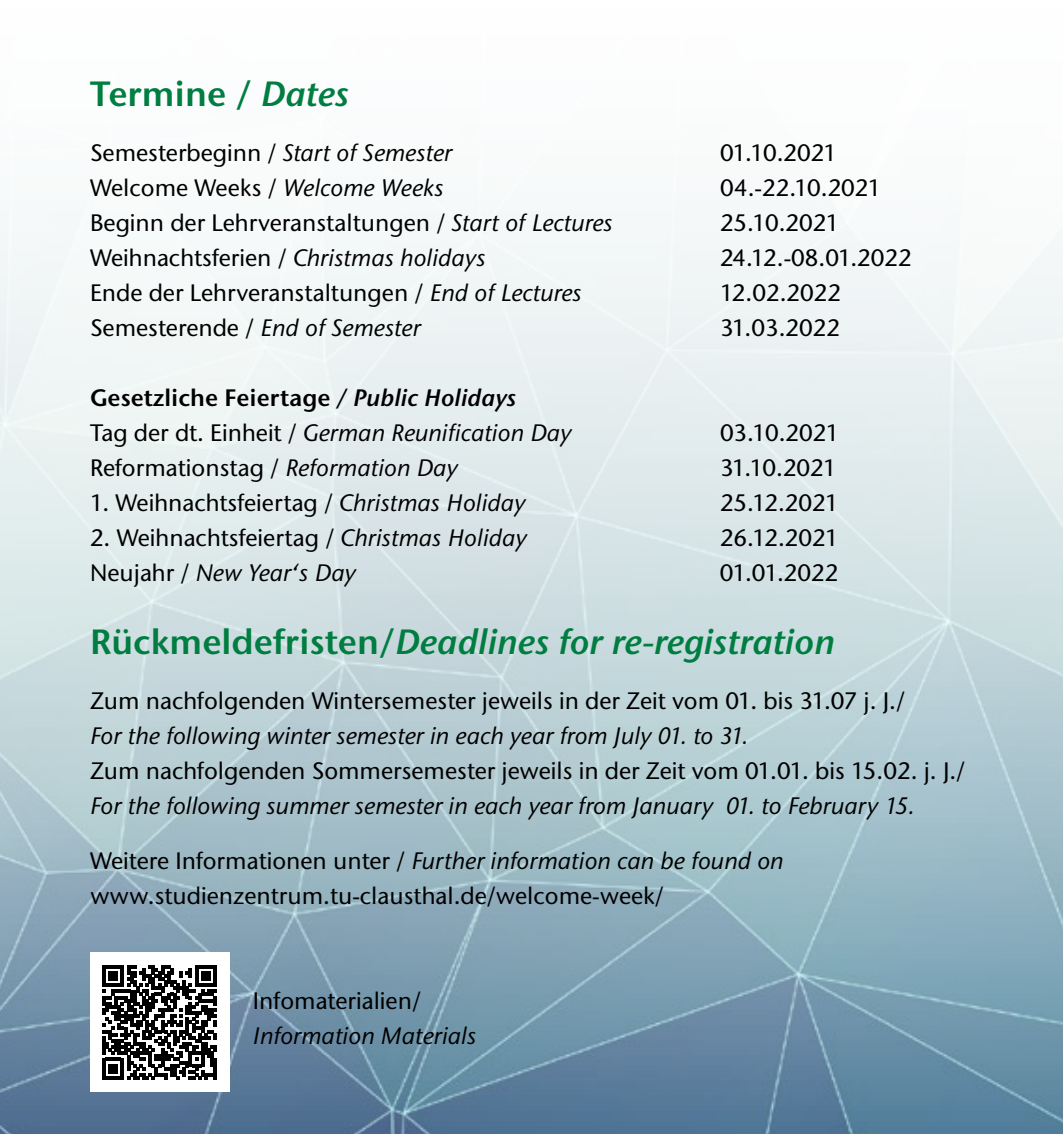
<style>
.page{position:relative;width:1063px;height:1134px;background:#fff}
.page>*{position:absolute;margin:0;border:0;box-sizing:border-box;transform-origin:0 0}
.t1{font:italic 600 35px "Stone Sans ITC Std";color:#007d40}
.Überschrift_grün_dt{font:600 35px "Stone Sans ITC Std";color:#007d40}
.t2{font:500 23.75px "Stone Sans ITC Std";color:#000}
.t3{font:italic 500 23.75px "Stone Sans ITC Std";color:#000}
.t4{font:600 23.75px "Stone Sans ITC Std";color:#000}
.s1{font-style:italic}
.s2{font-style:normal}
</style>
<div class="page">
<img style="left:0;top:211px;width:1063px;height:923px">
<div style="left:90px;top:953px;width:139px;height:139px;background:#fff"></div>
<svg style="left:102px;top:965px;width:115px;height:114px"></svg>
<hr style="left:214px;top:1058px;width:3px;height:21px;background:#000">
<h1 class="Überschrift_grün_dt" style="left:90px;top:72px;width:261px">Termine / <span class="s1">Dates</span></h1>
<p class="t2" style="left:90px;top:138px;width:364px">Semesterbeginn / <span class="s1">Start of Semester</span></p>
<p class="t2" style="left:720px;top:138px;width:119px">01.10.2021</p>
<p class="t2" style="left:90px;top:173px;width:355px">Welcome Weeks / <span class="s1">Welcome Weeks</span></p>
<p class="t2" style="left:720px;top:173px;width:163px">04.-22.10.2021</p>
<p class="t2" style="left:90px;top:208px;width:524px">Beginn der Lehrveranstaltungen / <span class="s1">Start of Lectures</span></p>
<p class="t2" style="left:720px;top:208px;width:121px">25.10.2021</p>
<p class="t2" style="left:90px;top:243px;width:397px">Weihnachtsferien / <span class="s1">Christmas holidays</span></p>
<p class="t2" style="left:720px;top:243px;width:193px">24.12.-08.01.2022</p>
<p class="t2" style="left:90px;top:278px;width:493px">Ende der Lehrveranstaltungen / <span class="s1">End of Lectures</span></p>
<p class="t2" style="left:720px;top:278px;width:123px">12.02.2022</p>
<p class="t2" style="left:90px;top:313px;width:332px">Semesterende / <span class="s1">End of Semester</span></p>
<p class="t2" style="left:720px;top:313px;width:122px">31.03.2022</p>
<p class="t4" style="left:90px;top:383px;width:428px">Gesetzliche Feiertage <span class="s1">/ Public Holidays</span></p>
<p class="t3" style="left:90px;top:418px;width:483px"><span class="s2">Tag der dt. Einheit /</span> German Reunification Day</p>
<p class="t2" style="left:720px;top:418px;width:121px">03.10.2021</p>
<p class="t2" style="left:90px;top:453px;width:370px">Reformationstag / <span class="s1">Reformation Day</span></p>
<p class="t2" style="left:720px;top:453px;width:118px">31.10.2021</p>
<p class="t2" style="left:90px;top:488px;width:437px">1. Weihnachtsfeiertag / <span class="s1">Christmas Holiday</span></p>
<p class="t2" style="left:720px;top:488px;width:120px">25.12.2021</p>
<p class="t2" style="left:90px;top:523px;width:438px">2. Weihnachtsfeiertag / <span class="s1">Christmas Holiday</span></p>
<p class="t2" style="left:720px;top:523px;width:120px">26.12.2021</p>
<p class="t3" style="left:90px;top:558px;width:268px"><span class="s2">Neujahr /</span> New Year‘s Day</p>
<p class="t2" style="left:720px;top:558px;width:120px">01.01.2022</p>
<p class="t1" style="left:90px;top:620px;width:746px"><span class="s2">Rückmeldefristen/</span>Deadlines for re-registration</p>
<p class="t2" style="left:90px;top:686px;width:817px">Zum nachfolgenden Wintersemester jeweils in der Zeit vom 01. bis 31.07 j. J./</p>
<p class="t3" style="left:90px;top:721px;width:660px">For the following winter semester in each year from July 01. to 31.</p>
<p class="t2" style="left:90px;top:756px;width:877px">Zum nachfolgenden Sommersemester jeweils in der Zeit vom 01.01. bis 15.02. j. J./</p>
<p class="t3" style="left:90px;top:791px;width:826px">For the following summer semester in each year from January 01. to February 15.</p>
<p class="t3" style="left:90px;top:846px;width:695px"><span class="s2">Weitere Informationen unter /</span> Further information can be found on</p>
<p class="t2" style="left:90px;top:881px;width:575px">www.studienzentrum.tu-clausthal.de/welcome-week/</p>
<p class="t2" style="left:253px;top:986px;width:170px">Infomaterialien/</p>
<p class="t3" style="left:253px;top:1021px;width:225px">Information Materials</p>
</div>
